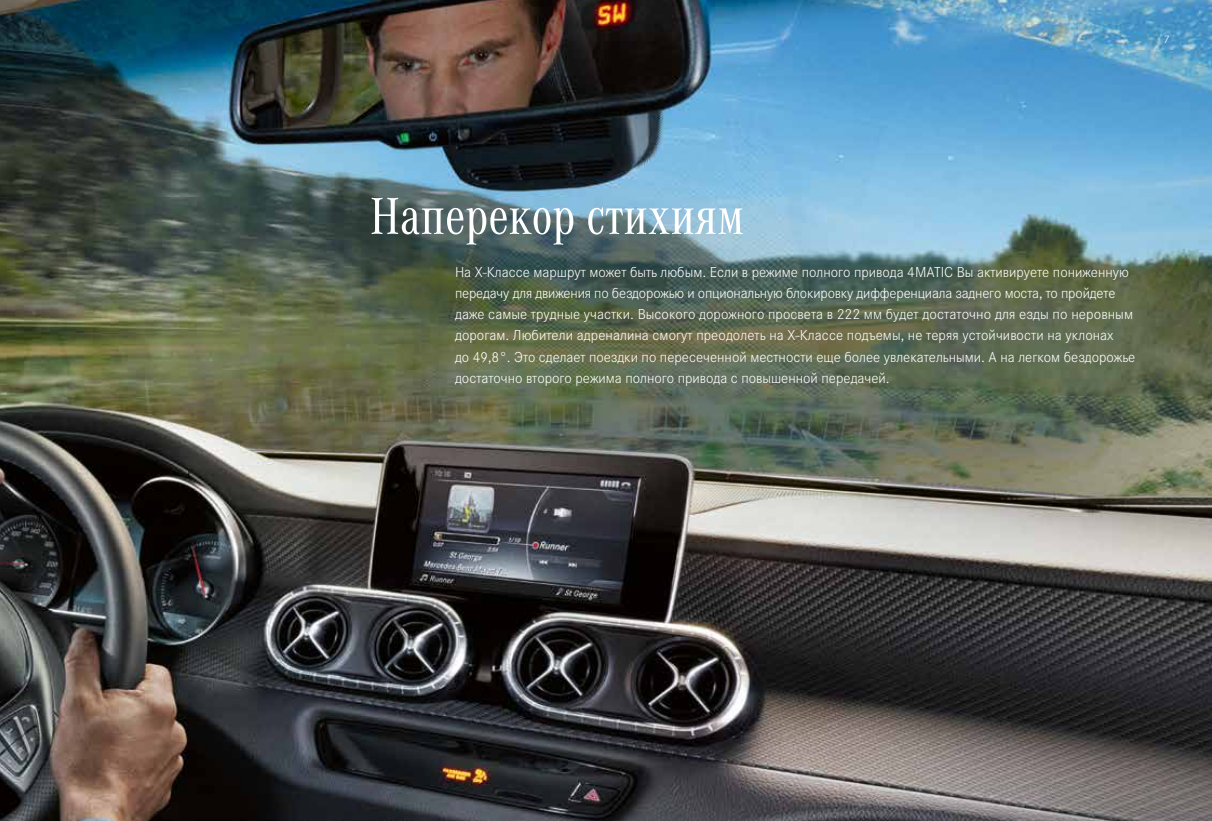
<style>
.page{position:relative;width:1212px;height:821px;background:#fff}
.page>*{position:absolute;margin:0;border:0;box-sizing:border-box;transform-origin:0 0}
.t1{font:54px "Daimler CAC Pro";color:#fff}
.t2{font:300 15px/21.3px "Daimler CS Pro";color:#fff}
.t3{font:300 11.25px "Daimler CS Pro";color:#fff}
</style>
<div class="page">
<img style="left:0;top:0;width:1212px;height:821px">
<p class="t3" style="left:1163px;top:31px;width:7px">7</p>
<h1 class="t1" style="left:370px;top:179px;width:376px">Наперекор стихиям</h1>
<p class="t2" style="left:455px;top:260px;width:682px">На Х-Классе маршрут может быть любым. Если в режиме полного привода 4MATIC Вы активируете пониженную передачу для движения по бездорожью и опциональную блокировку дифференциала заднего моста, то пройдете даже самые трудные участки. Высокого дорожного просвета в 222 мм будет достаточно для езды по неровным дорогам. Любители адреналина смогут преодолеть на X-Классе подъемы, не теряя устойчивости на уклонах<br>до 49,8°. Это сделает поездки по пересеченной местности еще более увлекательными. А на легком бездорожье достаточно второго режима полного привода с повышенной передачей.</p>
</div>
